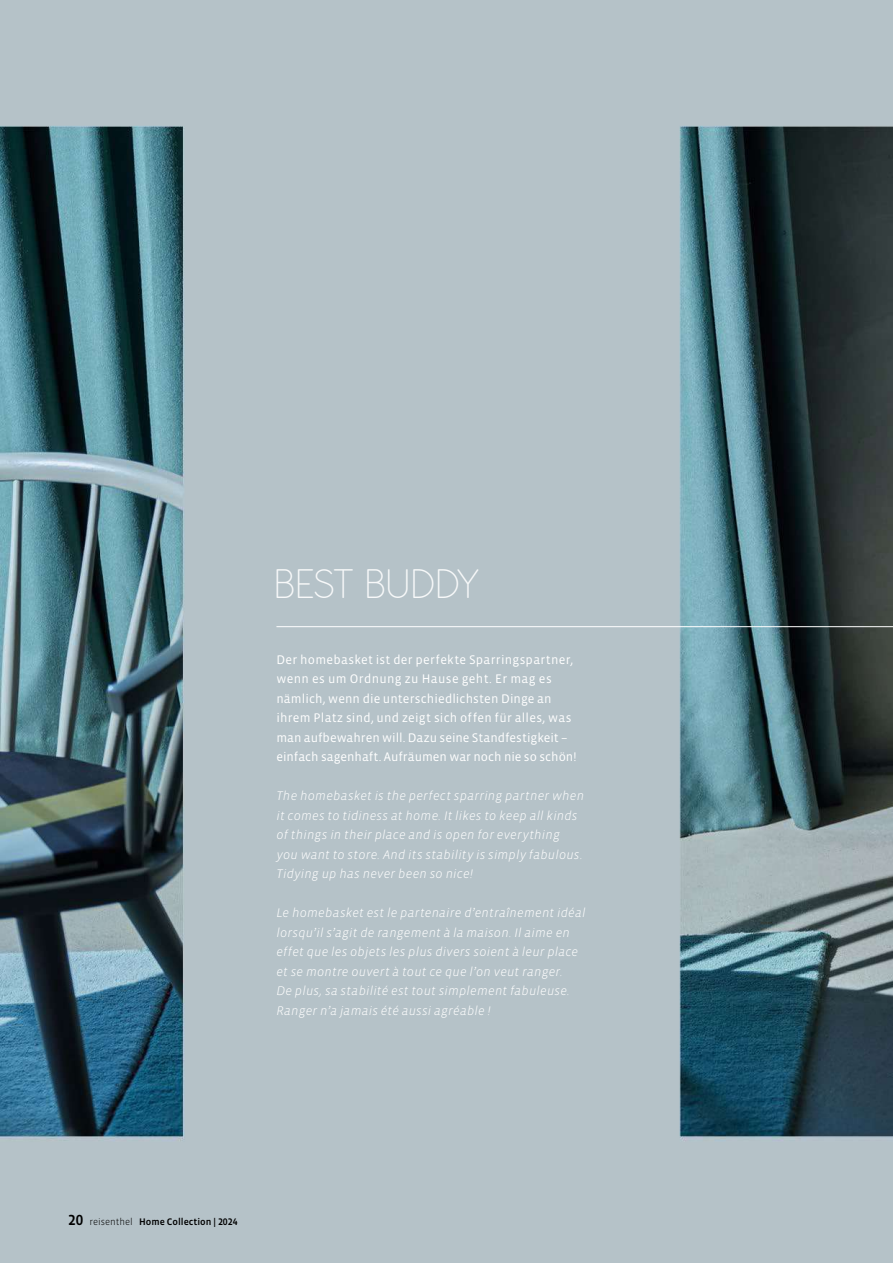
<style>
.page{position:relative;width:893px;height:1263px;background:#fff}
.page>*{position:absolute;margin:0;border:0;box-sizing:border-box;transform-origin:0 0}
.t1{font:200 45px "Antipasto Pro";color:#fff}
.t2{font:italic 300 12.75px/19.5px "Vista Sans OT";letter-spacing:.015em;color:#fff}
.t3{font:12.75px/19.5px "Vista Sans OT";letter-spacing:.01em;color:#fff}
.t4{font:500 9.75px "Vista Sans OT";color:#000}
.s1{font-size:15px}
.s2{font-weight:300}
</style>
<div class="page">
<img style="left:0;top:0;width:893px;height:1263px">
<hr style="left:277px;top:626px;width:616px;height:1px;background:#fff">
<h1 class="t1" style="left:274px;top:560px;width:207px">BEST BUDDY</h1>
<p class="t3" style="left:276px;top:650px;width:302px">Der homebasket ist der perfekte Sparringspartner, wenn es um Ordnung zu Hause geht. Er mag es nämlich, wenn die unterschiedlichsten Dinge an ihrem Platz sind, und zeigt sich offen für alles, was man aufbewahren will. Dazu seine Standfestigkeit – einfach sagenhaft. Aufräumen war noch nie so schön!</p>
<p class="t2" style="left:276px;top:787px;width:309px">The homebasket is the perfect sparring partner when it comes to tidiness at home. It likes to keep all kinds of things in their place and is open for everything you want to store. And its stability is simply fabulous.<br>Tidying up has never been so nice!</p>
<p class="t2" style="left:276px;top:904px;width:311px">Le homebasket est le partenaire d’entraînement idéal lorsqu’il s’agit de rangement à la maison. Il aime en effet que les objets les plus divers soient à leur place et se montre ouvert à tout ce que l’on veut ranger.<br>De plus, sa stabilité est tout simplement fabuleuse.<br>Ranger n’a jamais été aussi agréable !</p>
<p class="t4" style="left:68px;top:1217px;width:171px"><span class="s1">20</span> <span class="s2">reisenthel</span> Home Collection | 2024</p>
</div>
